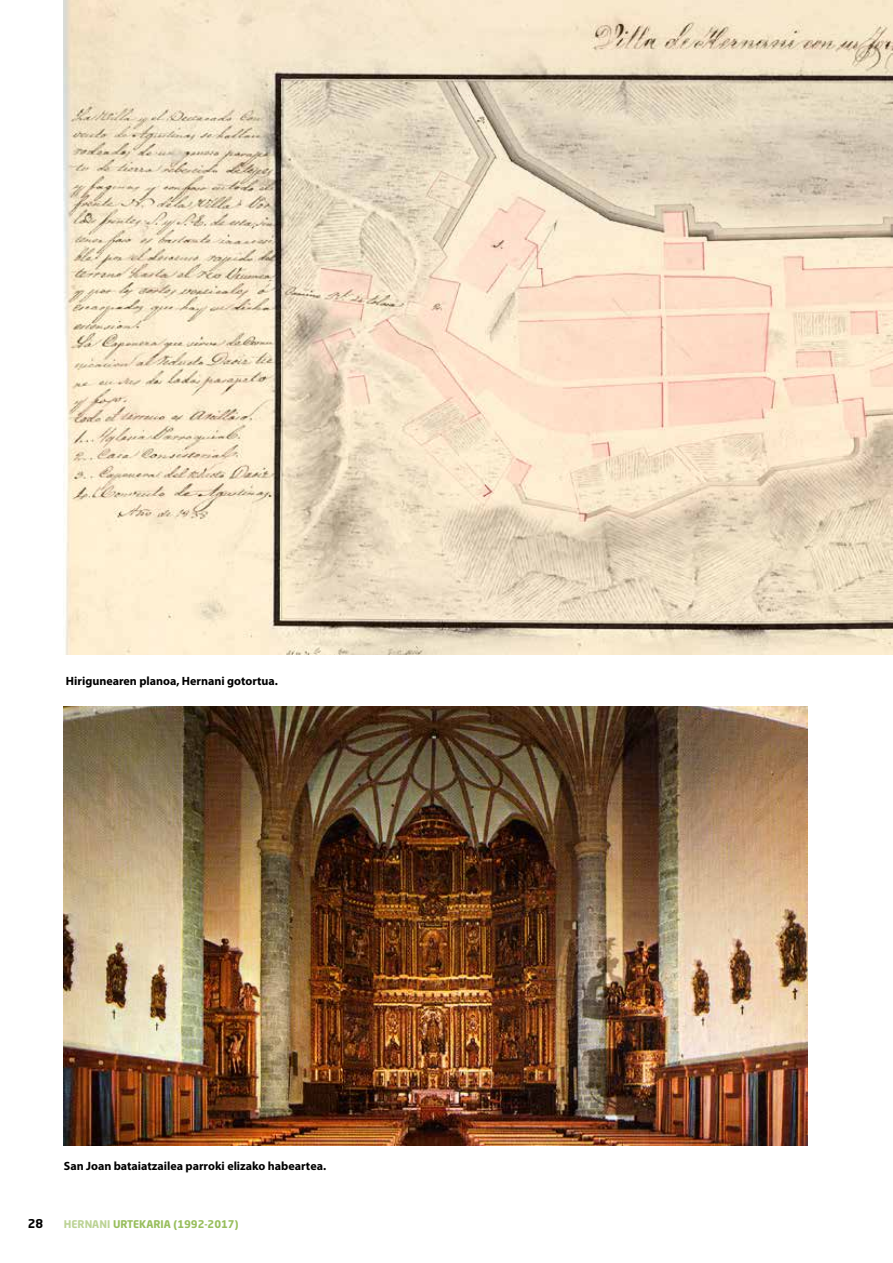
<style>
.page{position:relative;width:893px;height:1263px;background:#fff}
.page>*{position:absolute;margin:0;border:0;box-sizing:border-box;transform-origin:0 0}
.t1{font:700 12px "Myriad Pro";color:#000}
.t2{font:700 12px "Neo Sans W1 G";color:#000}
.t3{font:700 10.5px "Neo Sans W1 G";color:#98be5c}
.s1{color:#bcd395}
</style>
<div class="page">
<img style="left:64px;top:0;width:829px;height:655px">
<img style="left:64px;top:707px;width:744px;height:439px">
<p class="t1" style="left:66px;top:673px;width:214px">Hirigunearen planoa, Hernani gotortua.</p>
<p class="t1" style="left:64px;top:1158px;width:264px">San Joan bataiatzailea parroki elizako habeartea.</p>
<p class="t2" style="left:28px;top:1215px;width:17px">28</p>
<p class="t3" style="left:64px;top:1217px;width:176px"><span class="s1">HERNANI</span> URTEKARIA (1992-2017)</p>
</div>
